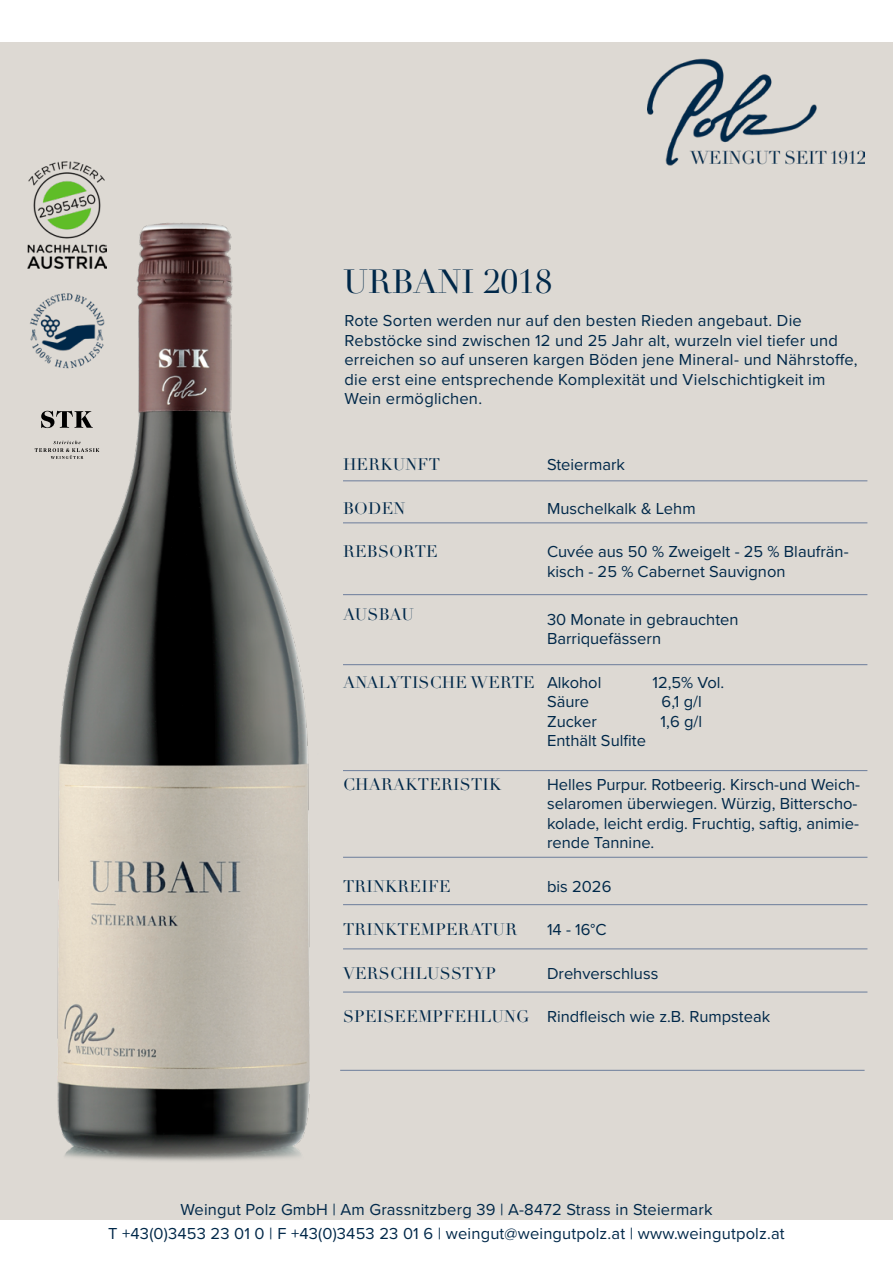
<style>
.page{position:relative;width:893px;height:1263px;background:#fff}
.page>*{position:absolute;margin:0;border:0;box-sizing:border-box;transform-origin:0 0}
.t1{font:33px "Didot LT Pro";color:#002849}
.t2{font:16.5px/19.5px "Proxima Nova";color:#002849}
.t3{font:16.5px "Didot LT Pro";letter-spacing:.01em;color:#002849}
</style>
<div class="page">
<div style="left:0;top:43px;width:893px;height:1177px;background:#ddd9d3"></div>
<img style="left:58px;top:222px;width:252px;height:939px">
<hr style="left:343px;top:480px;width:524px;height:1px;background:#6b7d9b">
<hr style="left:343px;top:522px;width:524px;height:1px;background:#6b7d9b">
<hr style="left:343px;top:594px;width:524px;height:1px;background:#6b7d9b">
<hr style="left:343px;top:664px;width:524px;height:1px;background:#6b7d9b">
<hr style="left:343px;top:770px;width:524px;height:1px;background:#6b7d9b">
<hr style="left:343px;top:857px;width:524px;height:1px;background:#6b7d9b">
<hr style="left:343px;top:904px;width:524px;height:1px;background:#6b7d9b">
<hr style="left:343px;top:948px;width:524px;height:1px;background:#6b7d9b">
<hr style="left:343px;top:992px;width:524px;height:1px;background:#6b7d9b">
<hr style="left:340px;top:1070px;width:525px;height:1px;background:#6b7d9b">
<img style="left:648px;top:58px;width:217px;height:108px">
<img style="left:28px;top:162px;width:78px;height:107px">
<svg style="left:35px;top:441px;width:64px;height:18px"></svg>
<svg style="left:41px;top:411px;width:52px;height:17px"></svg>
<img style="left:30px;top:293px;width:76px;height:79px">
<h1 class="t1" style="left:343px;top:262px;width:211px">URBANI 2018</h1>
<p class="t2" style="left:344px;top:310px;width:515px">Rote Sorten werden nur auf den besten Rieden angebaut. Die Rebstöcke sind zwischen 12 und 25 Jahr alt, wurzeln viel tiefer und erreichen so auf unseren kargen Böden jene Mineral- und Nährstoffe, die erst eine entsprechende Komplexität und Vielschichtigkeit im Wein ermöglichen.</p>
<p class="t3" style="left:343px;top:455px;width:99px">HERKUNFT</p>
<p class="t3" style="left:343px;top:498px;width:64px">BODEN</p>
<p class="t3" style="left:343px;top:542px;width:96px">REBSORTE</p>
<p class="t3" style="left:343px;top:605px;width:73px">AUSBAU</p>
<p class="t3" style="left:343px;top:672px;width:193px">ANALYTISCHE WERTE</p>
<p class="t3" style="left:343px;top:774px;width:160px">CHARAKTERISTIK</p>
<p class="t3" style="left:343px;top:876px;width:109px">TRINKREIFE</p>
<p class="t3" style="left:343px;top:920px;width:176px">TRINKTEMPERATUR</p>
<p class="t3" style="left:343px;top:963px;width:155px">VERSCHLUSSTYP</p>
<p class="t3" style="left:343px;top:1006px;width:188px">SPEISEEMPFEHLUNG</p>
<p class="t2" style="left:547px;top:454px;width:79px">Steiermark</p>
<p class="t2" style="left:547px;top:498px;width:150px">Muschelkalk &amp; Lehm</p>
<p class="t2" style="left:547px;top:541px;width:303px">Cuvée aus 50 % Zweigelt - 25 % Blaufrän&shy;kisch - 25 % Cabernet Sauvignon</p>
<p class="t2" style="left:547px;top:609px;width:193px">30 Monate in gebrauchten<br>Barriquefässern</p>
<p class="t2" style="left:547px;top:672px;width:56px">Alkohol</p>
<p class="t2" style="left:652px;top:672px;width:73px">12,5% Vol.</p>
<p class="t2" style="left:547px;top:691px;width:44px">Säure</p>
<p class="t2" style="left:662px;top:691px;width:42px">6,1 g/l</p>
<p class="t2" style="left:547px;top:711px;width:51px">Zucker</p>
<p class="t2" style="left:661px;top:711px;width:43px">1,6 g/l</p>
<p class="t2" style="left:547px;top:730px;width:100px">Enthält Sulfite</p>
<p class="t2" style="left:547px;top:774px;width:315px">Helles Purpur. Rotbeerig. Kirsch-und Weich&shy;selaromen überwiegen. Würzig, Bitterscho&shy;kolade, leicht erdig. Fruchtig, saftig, animie&shy;rende Tannine.</p>
<p class="t2" style="left:547px;top:876px;width:66px">bis 2026</p>
<p class="t2" style="left:547px;top:919px;width:61px">14 - 16°C</p>
<p class="t2" style="left:547px;top:963px;width:113px">Drehverschluss</p>
<p class="t2" style="left:547px;top:1006px;width:225px">Rindfleisch wie z.B. Rumpsteak</p>
<p class="t2" style="left:108px;top:1197px;width:678px;line-height:24px;text-align:center">Weingut Polz GmbH | Am Grassnitzberg 39 | A-8472 Strass in Steiermark<br>T +43(0)3453 23 01 0 | F +43(0)3453 23 01 6 | weingut@weingutpolz.at | www.weingutpolz.at</p>
</div>
